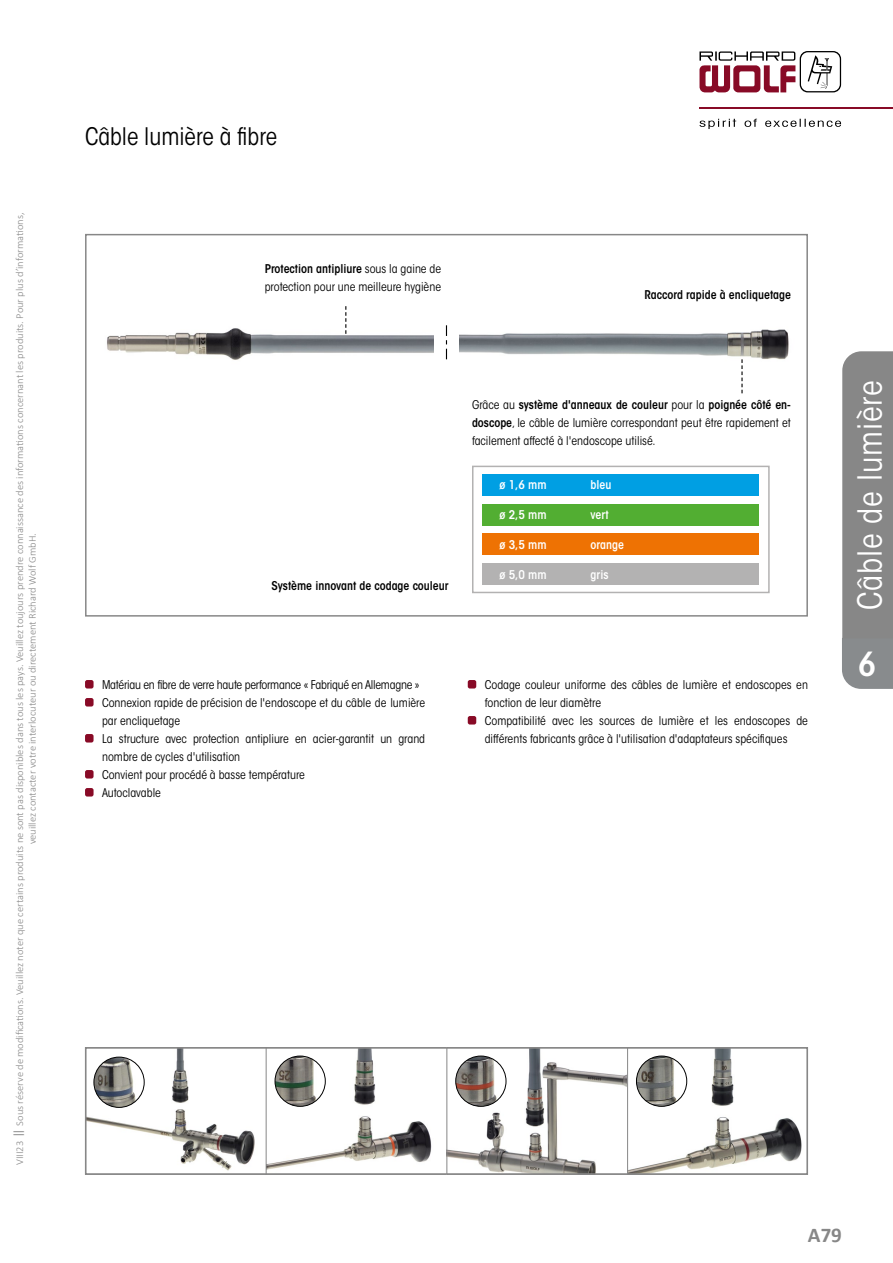
<style>
.page{position:relative;width:893px;height:1263px;background:#fff}
.page>*{position:absolute;margin:0;border:0;box-sizing:border-box;transform-origin:0 0}
.t1{font:condensed 33px "ITC Avant Garde Std";letter-spacing:.025em;color:#fff}
.t2{font:600 condensed 33px "ITC Avant Garde Std";color:#fff}
.t3{font:condensed 24px "ITC Avant Garde Std";color:#000}
.t4{font:700 21px "Calibri";color:#878787}
.t5{font:condensed 12px/18px "ITC Avant Garde Std";color:#000}
.t6{font:600 condensed 12px "ITC Avant Garde Std";color:#000}
.t7{font:600 condensed 12px "ITC Avant Garde Std";color:#fff}
.t8{font:300 10.5px/12.6px "Calibri";color:#878787;text-align:center}
.s1{font-family:"Adobe Garamond Pro";font-weight:700}
.s2{font-weight:600}
</style>
<div class="page">
<svg style="left:699px;top:119px;width:142px;height:10px"></svg>
<svg style="left:699px;top:51px;width:142px;height:41px"></svg>
<hr style="left:699px;top:107px;width:194px;height:2px;background:#880a26">
<div style="left:842px;top:351px;width:51px;height:338px;background:#878787"></div>
<img style="left:459px;top:329px;width:330px;height:31px">
<img style="left:107px;top:318px;width:327px;height:42px">
<div style="left:85px;top:234px;width:723px;height:383px;border:2px solid #878787"></div>
<svg style="left:345px;top:306px;width:1px;height:28px"></svg>
<svg style="left:741px;top:359px;width:2px;height:34px"></svg>
<svg style="left:446px;top:325px;width:1px;height:34px"></svg>
<div style="left:472px;top:466px;width:298px;height:127px;border:2px solid #b3b2b2"></div>
<div style="left:483px;top:474px;width:276px;height:21px;background:#009fe3"></div>
<div style="left:483px;top:504px;width:276px;height:21px;background:#52ae32"></div>
<div style="left:483px;top:534px;width:276px;height:21px;background:#ee7203"></div>
<div style="left:483px;top:563px;width:276px;height:22px;background:#b3b2b2"></div>
<div style="left:85px;top:680px;width:9px;height:8px;background:#880a26;border-radius:2px"></div>
<div style="left:85px;top:698px;width:9px;height:8px;background:#880a26;border-radius:2px"></div>
<div style="left:85px;top:734px;width:9px;height:8px;background:#880a26;border-radius:2px"></div>
<div style="left:85px;top:770px;width:9px;height:8px;background:#880a26;border-radius:2px"></div>
<div style="left:85px;top:788px;width:9px;height:8px;background:#880a26;border-radius:2px"></div>
<div style="left:468px;top:680px;width:8px;height:8px;background:#880a26;border-radius:2px"></div>
<div style="left:468px;top:716px;width:8px;height:8px;background:#880a26;border-radius:2px"></div>
<img style="left:88px;top:1050px;width:167px;height:121px">
<img style="left:268px;top:1050px;width:534px;height:122px">
<img style="left:275px;top:1056px;width:50px;height:50px;border-radius:25px">
<div style="left:275px;top:1056px;width:51px;height:51px;border:1px solid #000;border-radius:50%"></div>
<img style="left:456px;top:1056px;width:50px;height:50px;border-radius:25px">
<div style="left:455px;top:1056px;width:51px;height:51px;border:1px solid #000;border-radius:50%"></div>
<img style="left:636px;top:1056px;width:51px;height:50px;border-radius:25px">
<div style="left:636px;top:1056px;width:51px;height:51px;border:1px solid #000;border-radius:50%"></div>
<div style="left:85px;top:1047px;width:723px;height:128px;border:2px solid #878787"></div>
<img style="left:94px;top:1057px;width:50px;height:50px;border-radius:25px">
<div style="left:94px;top:1057px;width:51px;height:51px;border:1px solid #000;border-radius:50%"></div>
<p class="t8" style="left:13px;top:1165px;width:954px;rotate:-90deg">VIII23 <span class="s1">||</span> Sous réserve de modifications. Veuillez noter que certains produits ne sont pas disponibles dans tous les pays. Veuillez toujours prendre connaissance des informations concernant les produits. Pour plus d’informations, veuillez contacter votre interlocuteur ou directement Richard Wolf GmbH.</p>
<h2 class="t3" style="left:85px;top:122px;width:194px">Câble lumière à fibre</h2>
<p class="t5" style="left:265px;top:259px;width:178px"><span class="s2">Protection antipliure</span> sous la gaine de protection pour une meilleure hygiène</p>
<p class="t6" style="left:645px;top:287px;width:148px">Raccord rapide à encliquetage</p>
<p class="t6" style="left:271px;top:578px;width:179px">Système innovant de codage couleur</p>
<p class="t5" style="left:472px;top:395px;width:320px;text-align:justify">Grâce au <span class="s2">système d'anneaux de couleur</span> pour la <span class="s2">poignée côté en&shy;doscope</span>, le câble de lumière correspondant peut être rapidement et facilement affecté à l'endoscope utilisé.</p>
<p class="t7" style="left:500px;top:477px;width:49px">ø 1,6 mm</p>
<p class="t7" style="left:591px;top:477px;width:22px">bleu</p>
<p class="t7" style="left:500px;top:507px;width:49px">ø 2,5 mm</p>
<p class="t7" style="left:591px;top:507px;width:19px">vert</p>
<p class="t7" style="left:500px;top:537px;width:49px">ø 3,5 mm</p>
<p class="t7" style="left:591px;top:537px;width:35px">orange</p>
<p class="t7" style="left:500px;top:567px;width:49px">ø 5,0 mm</p>
<p class="t7" style="left:591px;top:567px;width:19px">gris</p>
<p class="t5" style="left:102px;top:676px;width:325px">Matériau en fibre de verre haute performance « Fabriqué en Allemagne » Connexion rapide de précision de l'endoscope et du câble de lumière par encliquetage<br>La structure avec protection antipliure en acier-garantit un grand nombre de cycles d'utilisation<br>Convient pour procédé à basse température<br>Autoclavable</p>
<p class="t5" style="left:485px;top:676px;width:325px">Codage couleur uniforme des câbles de lumière et endoscopes en fonction de leur diamètre<br>Compatibilité avec les sources de lumière et les endoscopes de différents fabricants grâce à l'utilisation d'adaptateurs spécifiques</p>
<h1 class="t1" style="left:850px;top:610px;width:231px;rotate:-90deg">Câble de lumière</h1>
<h1 class="t2" style="left:858px;top:643px;width:19px">6</h1>
<h3 class="t4" style="left:808px;top:1220px;width:36px">A79</h3>
</div>
